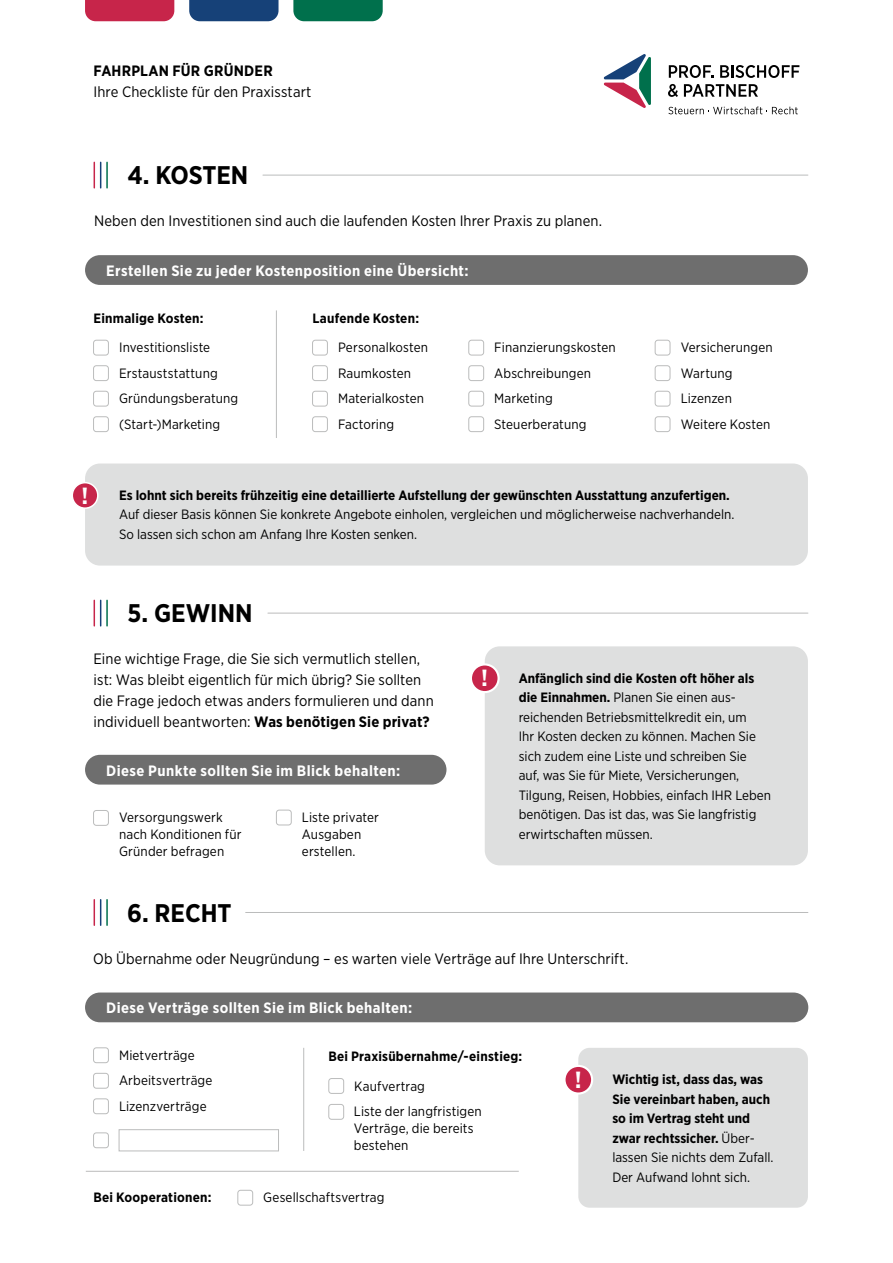
<style>
.page{position:relative;width:893px;height:1263px;background:#fff}
.page>*{position:absolute;margin:0;border:0;box-sizing:border-box;transform-origin:0 0}
.t1{font:700 25.5px "Gotham Narrow";color:#000}
.t2{font:700 23.4px "Gotham Narrow";color:#fff}
.t3{font:15px/21px "Gotham Narrow";letter-spacing:.005em;color:#000}
.t4{font:700 15px "Gotham Narrow";letter-spacing:.025em;color:#fff}
.t5{font:700 15px "Gotham Narrow";letter-spacing:.015em;color:#000}
.t6{font:13.5px/25.5px "Gotham Narrow";color:#000}
.t7{font:700 13.5px/19.5px "Gotham Narrow";color:#000}
.s1{font-weight:700}
.s2{font-weight:400}
</style>
<div class="page">
<div style="left:485px;top:646px;width:323px;height:219px;background:#dedfdf;border-radius:15px"></div>
<div style="left:578px;top:1048px;width:230px;height:160px;background:#dedfdf;border-radius:11px"></div>
<div style="left:85px;top:463px;width:723px;height:103px;background:#dedfdf;border-radius:15px"></div>
<div style="left:85px;top:255px;width:723px;height:30px;background:#6e6e6e;border-radius:15px"></div>
<svg style="left:94px;top:162px;width:7px;height:26px"></svg>
<hr style="left:106px;top:162px;width:2px;height:26px;background:#00704c">
<svg style="left:94px;top:600px;width:7px;height:26px"></svg>
<hr style="left:106px;top:600px;width:2px;height:26px;background:#00704c">
<svg style="left:94px;top:900px;width:7px;height:25px"></svg>
<hr style="left:106px;top:900px;width:2px;height:25px;background:#00704c">
<div style="left:72px;top:483px;width:26px;height:25px;background:#c7254a;border-radius:50%"></div>
<div style="left:72px;top:482px;width:27px;height:27px;border:2px solid #fff;border-radius:50%"></div>
<div style="left:85px;top:755px;width:361px;height:29px;background:#6e6e6e;border-radius:15px"></div>
<div style="left:85px;top:992px;width:723px;height:30px;background:#6e6e6e;border-radius:15px"></div>
<div style="left:564px;top:1066px;width:28px;height:27px;background:#c7254a;border-radius:50%"></div>
<div style="left:563px;top:1065px;width:30px;height:29px;border:2px solid #fff;border-radius:50%"></div>
<div style="left:471px;top:664px;width:28px;height:28px;background:#c7254a;border-radius:50%"></div>
<div style="left:470px;top:663px;width:30px;height:30px;border:2px solid #fff;border-radius:50%"></div>
<div style="left:312px;top:340px;width:16px;height:15px;border:1px solid #bbbcbc;border-radius:3px"></div>
<div style="left:468px;top:340px;width:16px;height:15px;border:1px solid #bbbcbc;border-radius:3px"></div>
<div style="left:655px;top:340px;width:15px;height:15px;border:1px solid #bbbcbc;border-radius:3px"></div>
<div style="left:312px;top:391px;width:16px;height:15px;border:1px solid #bbbcbc;border-radius:3px"></div>
<div style="left:468px;top:391px;width:16px;height:15px;border:1px solid #bbbcbc;border-radius:3px"></div>
<div style="left:655px;top:391px;width:15px;height:15px;border:1px solid #bbbcbc;border-radius:3px"></div>
<div style="left:93px;top:340px;width:16px;height:15px;border:1px solid #bbbcbc;border-radius:3px"></div>
<div style="left:312px;top:365px;width:16px;height:16px;border:1px solid #bbbcbc;border-radius:3px"></div>
<div style="left:468px;top:365px;width:16px;height:16px;border:1px solid #bbbcbc;border-radius:3px"></div>
<div style="left:655px;top:365px;width:15px;height:16px;border:1px solid #bbbcbc;border-radius:3px"></div>
<div style="left:312px;top:416px;width:16px;height:16px;border:1px solid #bbbcbc;border-radius:3px"></div>
<div style="left:468px;top:416px;width:16px;height:16px;border:1px solid #bbbcbc;border-radius:3px"></div>
<div style="left:655px;top:416px;width:15px;height:16px;border:1px solid #bbbcbc;border-radius:3px"></div>
<div style="left:93px;top:365px;width:16px;height:16px;border:1px solid #bbbcbc;border-radius:3px"></div>
<div style="left:93px;top:416px;width:16px;height:16px;border:1px solid #bbbcbc;border-radius:3px"></div>
<div style="left:93px;top:391px;width:16px;height:15px;border:1px solid #bbbcbc;border-radius:3px"></div>
<hr style="left:276px;top:310px;width:1px;height:128px;background:#bbbcbc">
<div style="left:93px;top:810px;width:16px;height:16px;border:1px solid #bbbcbc;border-radius:3px"></div>
<div style="left:93px;top:1047px;width:16px;height:16px;border:1px solid #bbbcbc;border-radius:3px"></div>
<div style="left:93px;top:1073px;width:16px;height:15px;border:1px solid #bbbcbc;border-radius:3px"></div>
<div style="left:93px;top:1098px;width:16px;height:16px;border:1px solid #bbbcbc;border-radius:3px"></div>
<div style="left:276px;top:810px;width:16px;height:15px;border:1px solid #bbbcbc;border-radius:3px"></div>
<div style="left:328px;top:1078px;width:16px;height:16px;border:1px solid #bbbcbc;border-radius:3px"></div>
<div style="left:237px;top:1190px;width:16px;height:15px;border:1px solid #bbbcbc;border-radius:3px"></div>
<div style="left:328px;top:1104px;width:16px;height:16px;border:1px solid #bbbcbc;border-radius:3px"></div>
<div style="left:93px;top:1132px;width:16px;height:16px;border:1px solid #bbbcbc;border-radius:3px"></div>
<hr style="left:303px;top:1048px;width:1px;height:103px;background:#bbbcbc">
<hr style="left:263px;top:175px;width:545px;height:1px;background:#bbbcbc">
<hr style="left:268px;top:613px;width:540px;height:1px;background:#bbbcbc">
<hr style="left:246px;top:912px;width:562px;height:1px;background:#bbbcbc">
<div style="left:119px;top:1129px;width:160px;height:22px;border:1px solid #bbbcbc"></div>
<hr style="left:86px;top:1171px;width:433px;height:1px;background:#bbbcbc">
<div style="left:85px;top:0;width:89px;height:21px;background:#c7254a"></div>
<div style="left:189px;top:0;width:90px;height:21px;background:#164178"></div>
<div style="left:293px;top:0;width:90px;height:21px;background:#00704c"></div>
<svg style="left:604px;top:54px;width:47px;height:54px"></svg>
<svg style="left:669px;top:65px;width:45px;height:13px"></svg>
<svg style="left:720px;top:65px;width:79px;height:13px"></svg>
<svg style="left:668px;top:84px;width:10px;height:13px"></svg>
<svg style="left:684px;top:84px;width:74px;height:13px"></svg>
<svg style="left:668px;top:107px;width:130px;height:7px"></svg>
<p class="t5" style="left:94px;top:62px;width:181px">FAHRPLAN FÜR GRÜNDER</p>
<p class="t3" style="left:94px;top:81px;width:219px">Ihre Checkliste für den Praxisstart</p>
<h1 class="t1" style="left:128px;top:159px;width:122px">4. KOSTEN</h1>
<p class="t3" style="left:94px;top:210px;width:510px">Neben den Investitionen sind auch die laufenden Kosten Ihrer Praxis zu planen.</p>
<p class="t4" style="left:106px;top:261px;width:364px">Erstellen Sie zu jeder Kostenposition eine Übersicht:</p>
<p class="t7" style="left:94px;top:308px;width:112px">Einmalige Kosten:</p>
<p class="t7" style="left:313px;top:308px;width:108px">Laufende Kosten:</p>
<p class="t6" style="left:338px;top:334px;width:91px">Personalkosten<br>Raumkosten<br>Materialkosten<br>Factoring</p>
<p class="t6" style="left:494px;top:334px;width:123px">Finanzierungskosten<br>Abschreibungen<br>Marketing<br>Steuerberatung</p>
<p class="t6" style="left:681px;top:334px;width:94px">Versicherungen<br>Wartung<br>Lizenzen<br>Weitere Kosten</p>
<p class="t6" style="left:119px;top:334px;width:121px">Investitionsliste<br>Erstauststattung<br>Gründungsberatung (Start-)Marketing</p>
<h2 class="t2" style="left:82px;top:480px;width:8px">!</h2>
<p class="t7" style="left:119px;top:485px;width:612px">Es lohnt sich bereits frühzeitig eine detaillierte Aufstellung der gewünschten Ausstattung anzufertigen.</p>
<p class="t6" style="left:119px;top:505px;width:617px;line-height:19.5px">Auf dieser Basis können Sie konkrete Angebote einholen, vergleichen und möglicherweise nachverhandeln.<br>So lassen sich schon am Anfang Ihre Kosten senken.</p>
<h1 class="t1" style="left:128px;top:597px;width:127px">5. GEWINN</h1>
<p class="t3" style="left:94px;top:648px;width:342px">Eine wichtige Frage, die Sie sich vermutlich stellen, ist: Was bleibt eigentlich für mich übrig? Sie sollten die Frage jedoch etwas anders formulieren und dann individuell beantworten: <span class="s1">Was benötigen Sie privat?</span></p>
<p class="t4" style="left:106px;top:761px;width:295px">Diese Punkte sollten Sie im Blick behalten:</p>
<p class="t6" style="left:119px;top:809px;width:124px;line-height:17px">Versorgungswerk nach Konditionen für<br>Gründer befragen</p>
<p class="t6" style="left:302px;top:809px;width:79px;line-height:17px">Liste privater<br>Ausgaben erstellen.</p>
<h2 class="t2" style="left:481px;top:663px;width:8px">!</h2>
<p class="t6" style="left:519px;top:668px;width:254px;line-height:19.5px"><span class="s1">Anfänglich sind die Kosten oft höher als die Einnahmen.</span> Planen Sie einen aus&shy;reichenden Betriebsmittelkredit ein, um<br>Ihr Kosten decken zu können. Machen Sie sich zudem eine Liste und schreiben Sie<br>auf, was Sie für Miete, Versicherungen, Tilgung, Reisen, Hobbies, einfach IHR Leben benötigen. Das ist das, was Sie langfristig erwirtschaften müssen.</p>
<h1 class="t1" style="left:127px;top:896px;width:106px">6. RECHT</h1>
<p class="t3" style="left:93px;top:947px;width:537px">Ob Übernahme oder Neugründung – es warten viele Verträge auf Ihre Unterschrift.</p>
<p class="t4" style="left:106px;top:998px;width:308px">Diese Verträge sollten Sie im Blick behalten:</p>
<p class="t6" style="left:119px;top:1042px;width:95px">Mietverträge<br>Arbeitsverträge<br>Lizenzverträge</p>
<p class="t7" style="left:94px;top:1188px;width:119px">Bei Kooperationen:</p>
<p class="t7" style="left:328px;top:1046px;width:195px">Bei Praxisübernahme/-einstieg:</p>
<p class="t6" style="left:354px;top:1073px;width:129px">Kaufvertrag<br>Liste der langfristigen</p>
<p class="t6" style="left:354px;top:1120px;width:121px;line-height:17px">Verträge, die bereits bestehen</p>
<p class="t6" style="left:263px;top:1184px;width:123px">Gesellschaftsvertrag</p>
<h2 class="t2" style="left:575px;top:1064px;width:8px">!</h2>
<p class="t7" style="left:612px;top:1069px;width:163px">Wichtig ist, dass das, was<br>Sie vereinbart haben, auch so im Vertrag steht und zwar rechtssicher. <span class="s2">Über&shy;lassen Sie nichts dem Zufall.<br>Der Aufwand lohnt sich.</span></p>
</div>
